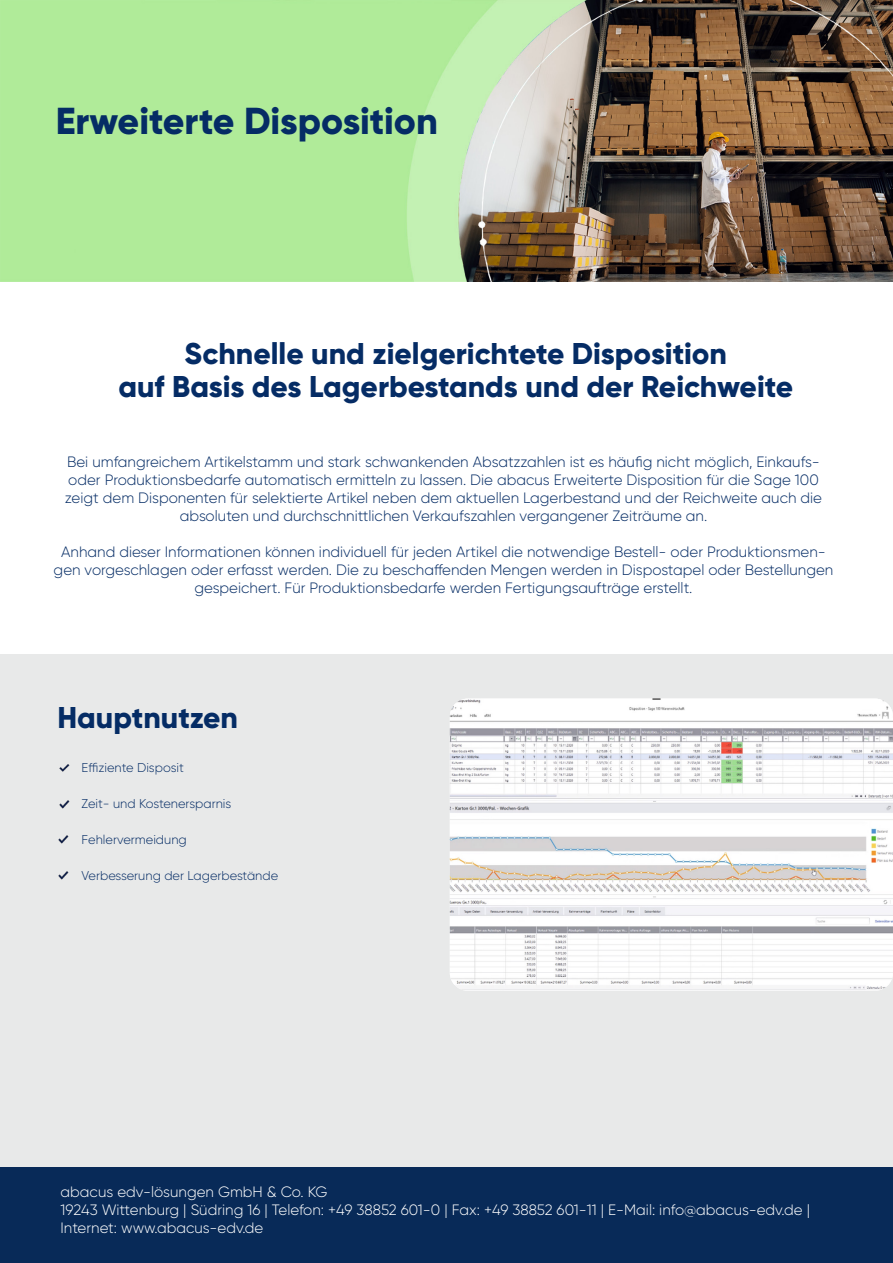
<style>
.page{position:relative;width:893px;height:1263px;background:#fff}
.page>*{position:absolute;margin:0;border:0;box-sizing:border-box;transform-origin:0 0}
.t1{font:800 37.5px "Gilroy";color:#052c65}
.t2{font:800 30px/33px "Gilroy";color:#052c65;text-align:center}
.t3{font:300 15px/18px "Gilroy";color:#052c65;text-align:center}
.t4{font:300 15px/18px "Gilroy";color:#fff}
.t5{font:300 12.75px "Gilroy";color:#052c65}
</style>
<div class="page">
<div style="left:0;top:654px;width:893px;height:513px;background:#e8e9e9"></div>
<img style="left:450px;top:698px;width:443px;height:293px">
<svg style="left:59px;top:764px;width:11px;height:8px"></svg>
<div style="left:0;top:1167px;width:893px;height:96px;background:#082a58"></div>
<img style="left:0;top:0;width:893px;height:281px">
<svg style="left:58px;top:835px;width:11px;height:9px"></svg>
<svg style="left:59px;top:800px;width:11px;height:9px"></svg>
<svg style="left:58px;top:871px;width:11px;height:9px"></svg>
<h1 class="t1" style="left:56px;top:97px;width:384px">Erweiterte Disposition</h1>
<h2 class="t2" style="left:118px;top:337px;width:676px">Schnelle und zielgerichtete Disposition<br>auf Basis des Lagerbestands und der Reichweite</h2>
<p class="t3" style="left:65px;top:453px;width:759px">Bei umfangreichem Artikelstamm und stark schwankenden Absatzzahlen ist es häufig nicht möglich, Einkaufs&shy;oder Produktionsbedarfe automatisch ermitteln zu lassen. Die abacus Erweiterte Disposition für die Sage 100 zeigt dem Disponenten für selektierte Artikel neben dem aktuellen Lagerbestand und der Reichweite auch die absoluten und durchschnittlichen Verkaufszahlen vergangener Zeiträume an.</p>
<p class="t3" style="left:54px;top:543px;width:781px">Anhand dieser Informationen können individuell für jeden Artikel die notwendige Bestell- oder Produktionsmen&shy;gen vorgeschlagen oder erfasst werden. Die zu beschaffenden Mengen werden in Dispostapel oder Bestellungen gespeichert. Für Produktionsbedarfe werden Fertigungsaufträge erstellt.</p>
<h2 class="t2" style="left:57px;top:701px;width:182px">Hauptnutzen</h2>
<p class="t5" style="left:82px;top:760px;width:104px">Effiziente Disposit</p>
<p class="t5" style="left:82px;top:796px;width:151px">Zeit- und Kostenersparnis</p>
<p class="t5" style="left:82px;top:832px;width:107px">Fehlervermeidung</p>
<p class="t5" style="left:82px;top:868px;width:198px">Verbesserung der Lagerbestände</p>
<p class="t4" style="left:61px;top:1183px;width:751px">abacus edv-lösungen GmbH &amp; Co. KG<br>19243 Wittenburg | Südring 16 | Telefon: +49 38852 601-0 | Fax: +49 38852 601-11 | E-Mail: info@abacus-edv.de |<br>Internet: www.abacus-edv.de</p>
</div>
